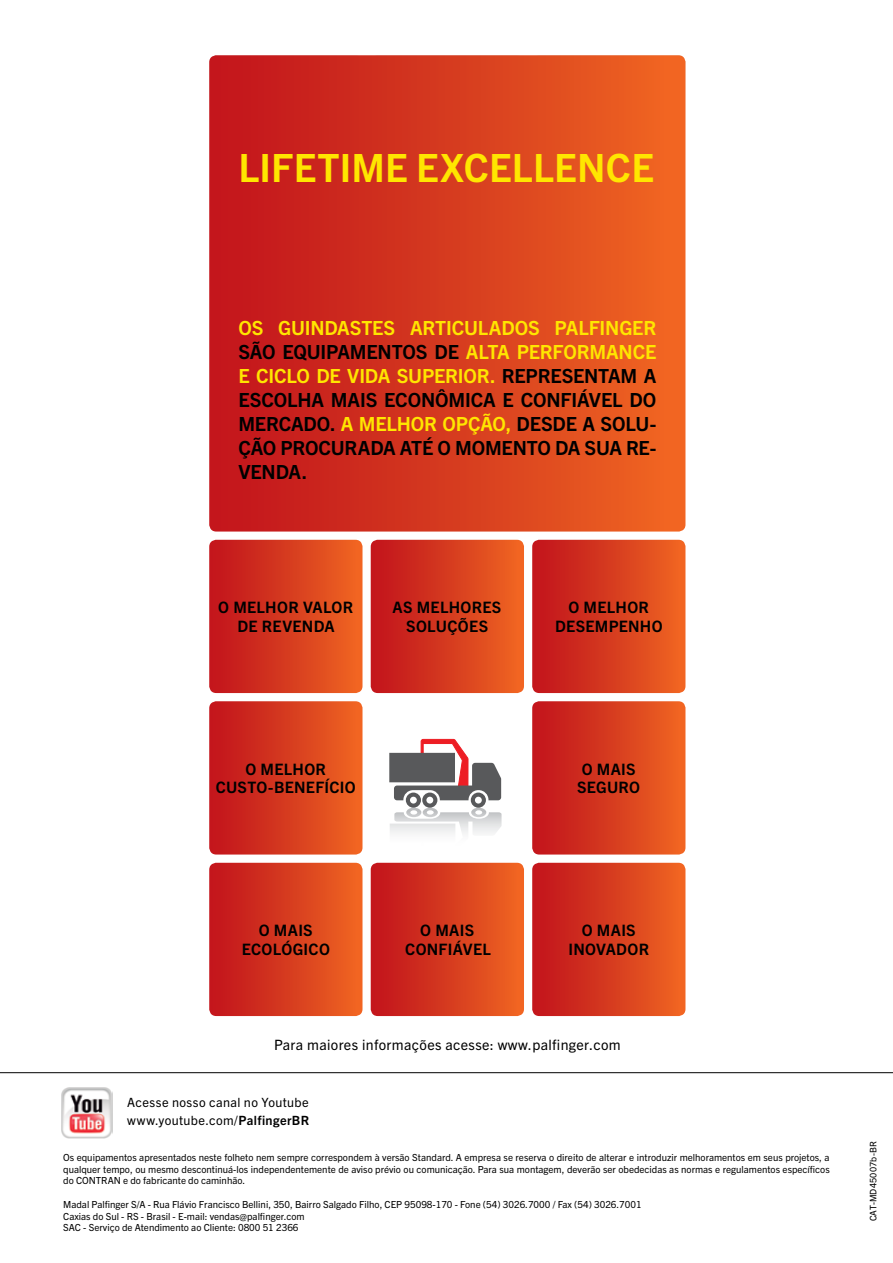
<style>
.page{position:relative;width:893px;height:1263px;background:#fff}
.page>*{position:absolute;margin:0;border:0;box-sizing:border-box;transform-origin:0 0}
.t1{font:700 39px "Trade Gothic Next LT Pro";letter-spacing:.005em;color:#ffe600}
.t2{font:700 19.5px/24px "Trade Gothic Next LT Pro";letter-spacing:-.01em;color:#000;text-align:justify}
.t3{font:700 15.75px/18.9px "Trade Gothic Next LT Pro";letter-spacing:.02em;color:#000;text-align:center}
.t4{font:14.25px "Trade Gothic Next LT Pro";letter-spacing:.025em;color:#000}
.t5{font:12.75px/18px "Trade Gothic Next LT Pro";letter-spacing:.03em;color:#000}
.t6{font:9.75px/11.7px "Trade Gothic Next LT Pro";color:#000;text-align:justify}
.t7{font:9px "Trade Gothic Next LT Pro";letter-spacing:.02em;color:#000}
.s1{color:#ffe600}
.s2{font-weight:700}
</style>
<div class="page">
<div style="left:371px;top:863px;width:153px;height:153px;background:linear-gradient(to right,#c0121c,#ef6622);border-radius:7px"></div>
<div style="left:371px;top:540px;width:153px;height:153px;background:linear-gradient(to right,#c0121c,#ef6622);border-radius:7px"></div>
<div style="left:532px;top:701px;width:153px;height:153px;background:linear-gradient(to right,#bf111c,#ef6522);border-radius:7px"></div>
<div style="left:532px;top:863px;width:153px;height:153px;background:linear-gradient(to right,#bf111c,#ef6522);border-radius:7px"></div>
<div style="left:532px;top:540px;width:153px;height:153px;background:linear-gradient(to right,#bf111c,#ef6522);border-radius:7px"></div>
<div style="left:209px;top:701px;width:153px;height:153px;background:linear-gradient(to right,#bf111c,#ef6522);border-radius:7px"></div>
<div style="left:209px;top:863px;width:153px;height:153px;background:linear-gradient(to right,#bf111c,#ef6522);border-radius:7px"></div>
<div style="left:209px;top:540px;width:153px;height:153px;background:linear-gradient(to right,#bf111c,#ef6522);border-radius:7px"></div>
<svg style="left:389px;top:739px;width:113px;height:95px"></svg>
<svg style="left:209px;top:55px;width:476px;height:476px;background:#d63c22"></svg>
<hr style="left:0;top:1072px;width:893px;height:1px;background:#000">
<img style="left:61px;top:1087px;width:52px;height:51px">
<h1 class="t1" style="left:238px;top:141px;width:417px">LIFETIME EXCELLENCE</h1>
<h2 class="t2" style="left:238px;top:314px;width:419px"><span class="s1">OS GUINDASTES ARTICULADOS PALFINGER </span>SÃO EQUIPAMENTOS DE <span class="s1">ALTA PERFORMANCE E CICLO DE VIDA SUPERIOR.</span> REPRESENTAM A ESCOLHA MAIS ECONÔMICA E CONFIÁVEL DO MERCADO. <span class="s1">A MELHOR OPÇÃO,</span> DESDE A SOLU-ÇÃO PROCURADA ATÉ O MOMENTO DA SUA RE-VENDA.</h2>
<h3 class="t3" style="left:218px;top:597px;width:136px">O MELHOR VALOR<br>DE REVENDA</h3>
<h3 class="t3" style="left:555px;top:597px;width:109px">O MELHOR<br>DESEMPENHO</h3>
<h3 class="t3" style="left:393px;top:597px;width:110px">AS MELHORES<br>SOLUÇÕES</h3>
<h3 class="t3" style="left:216px;top:758px;width:142px">O MELHOR<br>CUSTO-BENEFÍCIO</h3>
<h3 class="t3" style="left:577px;top:758px;width:64px;text-align:left">O MAIS<br>SEGURO</h3>
<h3 class="t3" style="left:242px;top:920px;width:90px">O MAIS<br>ECOLÓGICO</h3>
<h3 class="t3" style="left:568px;top:920px;width:82px">O MAIS<br>INOVADOR</h3>
<h3 class="t3" style="left:405px;top:920px;width:87px">O MAIS<br>CONFIÁVEL</h3>
<h3 class="t4" style="left:274px;top:1035px;width:348px">Para maiores informações acesse: www.palfinger.com</h3>
<h3 class="t5" style="left:127px;top:1092px;width:183px">Acesse nosso canal no Youtube www.youtube.com/<span class="s2">PalfingerBR</span></h3>
<p class="t6" style="left:63px;top:1151px;width:768px">Os equipamentos apresentados neste folheto nem sempre correspondem à versão Standard. A empresa se reserva o direito de alterar e introduzir melhoramentos em seus projetos, a qualquer tempo, ou mesmo descontinuá-los independentemente de aviso prévio ou comunicação. Para sua montagem, deverão ser obedecidas as normas e regulamentos específicos do CONTRAN e do fabricante do caminhão.</p>
<p class="t6" style="left:63px;top:1198px;width:580px;text-align:left">Madal Palfinger S/A - Rua Flávio Francisco Bellini, 350, Bairro Salgado Filho, CEP 95098-170 - Fone (54) 3026.7000 / Fax (54) 3026.7001<br>Caxias do Sul - RS - Brasil - E-mail: vendas@palfinger.com<br>SAC - Serviço de Atendimento ao Cliente: 0800 51 2366</p>
<p class="t7" style="left:867px;top:1221px;width:82px;rotate:-90deg">CAT-MD45007b-BR</p>
</div>
